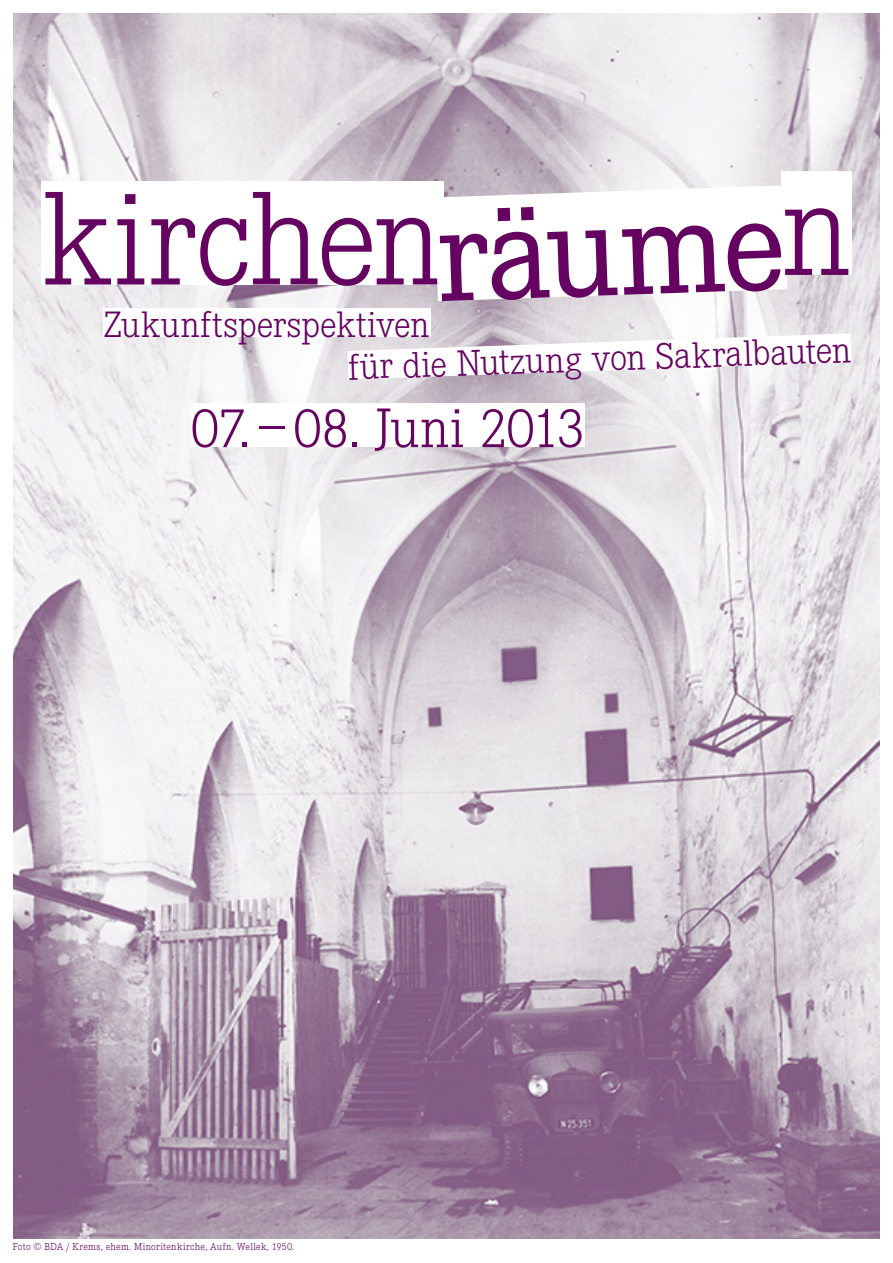
<style>
.page{position:relative;width:893px;height:1263px;background:#fff}
.page>*{position:absolute;margin:0;border:0;box-sizing:border-box;transform-origin:0 0}
.t1{font:300 138.3px "Corporate E";letter-spacing:-.02em;color:#650360}
.t2{font:138.3px "Corporate E";color:#650360}
.t3{font:300 57.9px "Corporate E";letter-spacing:-.025em;color:#650360}
.t4{font:300 38.1px "Corporate E";letter-spacing:-.005em;color:#650360}
.t5{font:300 10.5px "Corporate E";letter-spacing:.02em;color:#650360}
</style>
<div class="page">
<img style="left:13px;top:13px;width:866px;height:1225px">
<div style="left:41px;top:181px;width:403px;height:103px;background:#fff"></div>
<div style="left:104px;top:309px;width:327px;height:28px;background:#fff"></div>
<svg style="left:434px;top:185px;width:353px;height:116px"></svg>
<svg style="left:347px;top:333px;width:505px;height:47px"></svg>
<div style="left:781px;top:171px;width:71px;height:104px;background:#fff"></div>
<div style="left:191px;top:404px;width:394px;height:43px;background:#fff"></div>
<h1 class="t1" style="left:41px;top:165px;width:404px">kirchen</h1>
<h3 class="t4" style="left:104px;top:304px;width:327px">Zukunftsperspektiven</h3>
<h1 class="t2" style="left:434px;top:180px;width:351px;rotate:-2deg">räume</h1>
<h3 class="t4" style="left:347px;top:347px;width:505px;rotate:-2deg">für die Nutzung von Sakralbauten</h3>
<h1 class="t1" style="left:781px;top:155px;width:72px">n</h1>
<h2 class="t3" style="left:191px;top:397px;width:395px">07. – 08. Juni 2013</h2>
<p class="t5" style="left:13px;top:1240px;width:283px">Foto © BDA / Krems, ehem. Minoritenkirche, Aufn. Wellek, 1950.</p>
</div>
